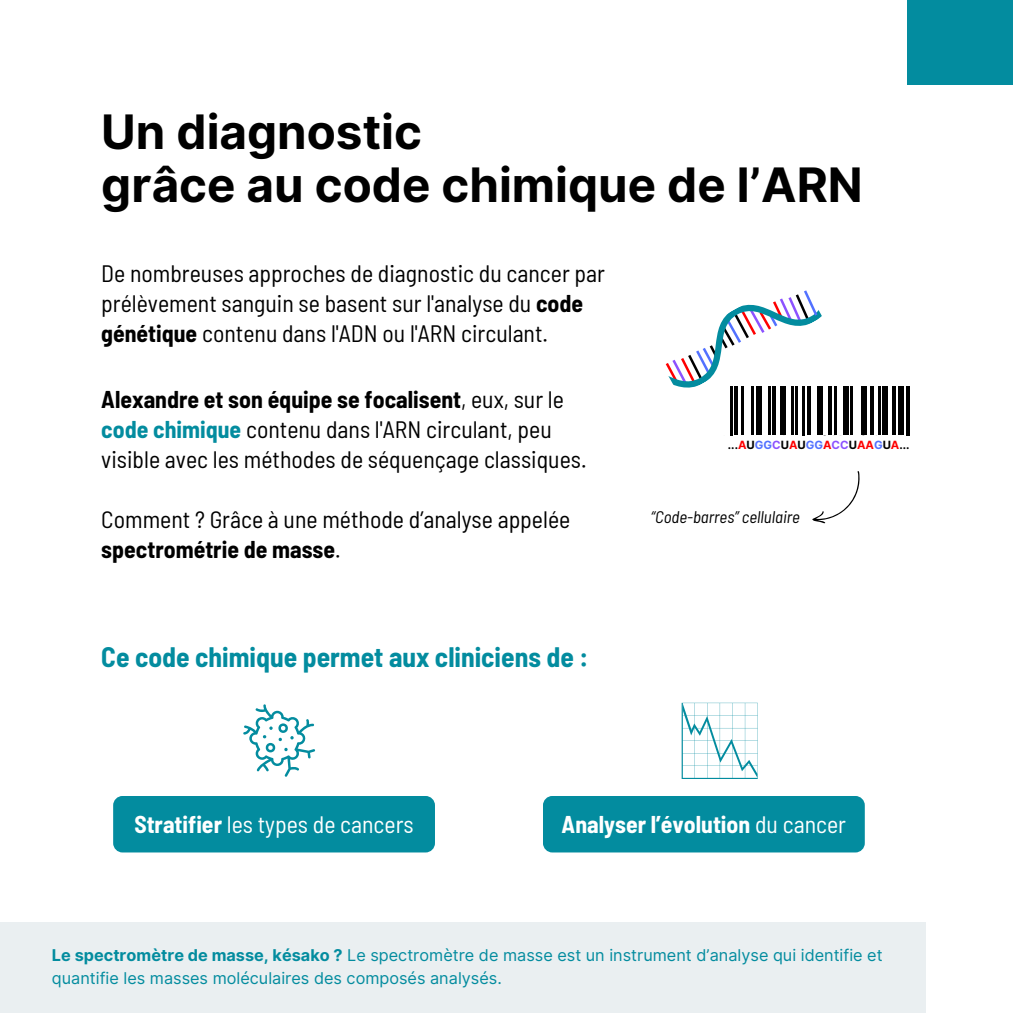
<style>
.page{position:relative;width:1013px;height:1013px;background:#fff}
.page>*{position:absolute;margin:0;border:0;box-sizing:border-box;transform-origin:0 0}
.t1{font:700 47.5px/53.5px "Inter";color:#000}
.t2{font:700 semi-condensed 27.5px "Barlow";color:#038c9f}
.t3{font:semi-condensed 23.75px/30px "Barlow";color:#000}
.t4{font:semi-condensed 23.75px "Barlow";color:#fff}
.t5{font:700 semi-condensed 23.75px "Barlow";color:#fff}
.t6{font:italic semi-condensed 16.88px "Barlow";color:#000}
.t7{font:16.25px/22.5px "Inter";color:#038c9f}
.t8{font:700 11.38px "Inter";color:#000}
.s1{font-weight:700}
.s2{font-weight:700;color:#038c9f}
.s3{color:#fe0000}
.s4{color:#5271ff}
.s5{color:#8c52ff}
.s6{font-weight:400}
</style>
<div class="page">
<div style="left:0;top:922px;width:925px;height:90px;background:#eaeff1"></div>
<svg style="left:665px;top:290px;width:157px;height:106px"></svg>
<hr style="left:730px;top:386px;width:2px;height:49px;background:#000">
<hr style="left:742px;top:386px;width:2px;height:48px;background:#000">
<hr style="left:768px;top:386px;width:2px;height:48px;background:#000">
<hr style="left:791px;top:386px;width:3px;height:48px;background:#000">
<hr style="left:795px;top:386px;width:2px;height:48px;background:#000">
<hr style="left:802px;top:386px;width:2px;height:49px;background:#000">
<hr style="left:834px;top:386px;width:2px;height:48px;background:#000">
<hr style="left:850px;top:386px;width:3px;height:48px;background:#000">
<hr style="left:885px;top:386px;width:2px;height:48px;background:#000">
<hr style="left:882px;top:386px;width:2px;height:48px;background:#000">
<hr style="left:878px;top:386px;width:2px;height:48px;background:#000">
<hr style="left:751px;top:386px;width:2px;height:48px;background:#000">
<hr style="left:734px;top:386px;width:4px;height:48px;background:#000">
<hr style="left:772px;top:386px;width:4px;height:48px;background:#000">
<hr style="left:828px;top:386px;width:4px;height:48px;background:#000">
<hr style="left:870px;top:386px;width:4px;height:48px;background:#000">
<svg style="left:892px;top:386px;width:3px;height:48px"></svg>
<hr style="left:906px;top:386px;width:3px;height:49px;background:#000">
<hr style="left:807px;top:386px;width:3px;height:48px;background:#000">
<div style="left:756px;top:386px;width:6px;height:48px;background:#000"></div>
<div style="left:780px;top:386px;width:6px;height:48px;background:#000"></div>
<div style="left:817px;top:386px;width:6px;height:48px;background:#000"></div>
<div style="left:842px;top:386px;width:6px;height:48px;background:#000"></div>
<div style="left:897px;top:386px;width:6px;height:48px;background:#000"></div>
<div style="left:861px;top:386px;width:6px;height:48px;background:#000"></div>
<svg style="left:812px;top:471px;width:48px;height:53px"></svg>
<div style="left:543px;top:796px;width:321px;height:56px;background:#038c9f;border-radius:9px"></div>
<div style="left:113px;top:796px;width:322px;height:56px;background:#038c9f;border-radius:9px"></div>
<svg style="left:243px;top:704px;width:72px;height:73px"></svg>
<svg style="left:681px;top:702px;width:76px;height:76px"></svg>
<div style="left:907px;top:0;width:105px;height:84px;background:#038c9f"></div>
<h3 class="t1" style="left:101px;top:105px;width:763px">Un diagnostic<br>grâce au code chimique de l’ARN</h3>
<h1 class="t3" style="left:101px;top:257px;width:505px">De nombreuses approches de diagnostic du cancer par prélèvement sanguin se basent sur l'analyse du <span class="s1">code génétique</span> contenu dans l'ADN ou l'ARN circulant.</h1>
<p class="t3" style="left:101px;top:383px;width:487px"><span class="s1">Alexandre et son équipe se focalisent</span>, eux, sur le <span class="s2">code chimique</span> contenu dans l'ARN circulant, peu visible avec les méthodes de séquençage classiques.</p>
<p class="t3" style="left:101px;top:503px;width:470px">Comment ? Grâce à une méthode d’analyse appelée <span class="s1">spectrométrie de masse</span>.</p>
<p class="t6" style="left:651px;top:506px;width:150px">“Code-barres” cellulaire</p>
<h3 class="t8" style="left:728px;top:438px;width:183px">...<span class="s3">A</span>U<span class="s4">GG</span><span class="s5">C</span>U<span class="s3">A</span>U<span class="s4">GG</span><span class="s3">A</span><span class="s5">CC</span>U<span class="s3">AA</span><span class="s4">G</span>U<span class="s3">A</span>...</h3>
<p class="t2" style="left:101px;top:640px;width:488px">Ce code chimique permet aux cliniciens de :</p>
<p class="t4" style="left:134px;top:808px;width:281px"><span class="s1">Stratifier</span> les types de cancers</p>
<p class="t5" style="left:561px;top:808px;width:286px">Analyser l’évolution <span class="s6">du cancer</span></p>
<h3 class="t7" style="left:52px;top:943px;width:832px"><span class="s1">Le spectromètre de masse, késako ?</span> Le spectromètre de masse est un instrument d’analyse qui identifie et quantifie les masses moléculaires des composés analysés.</h3>
</div>
